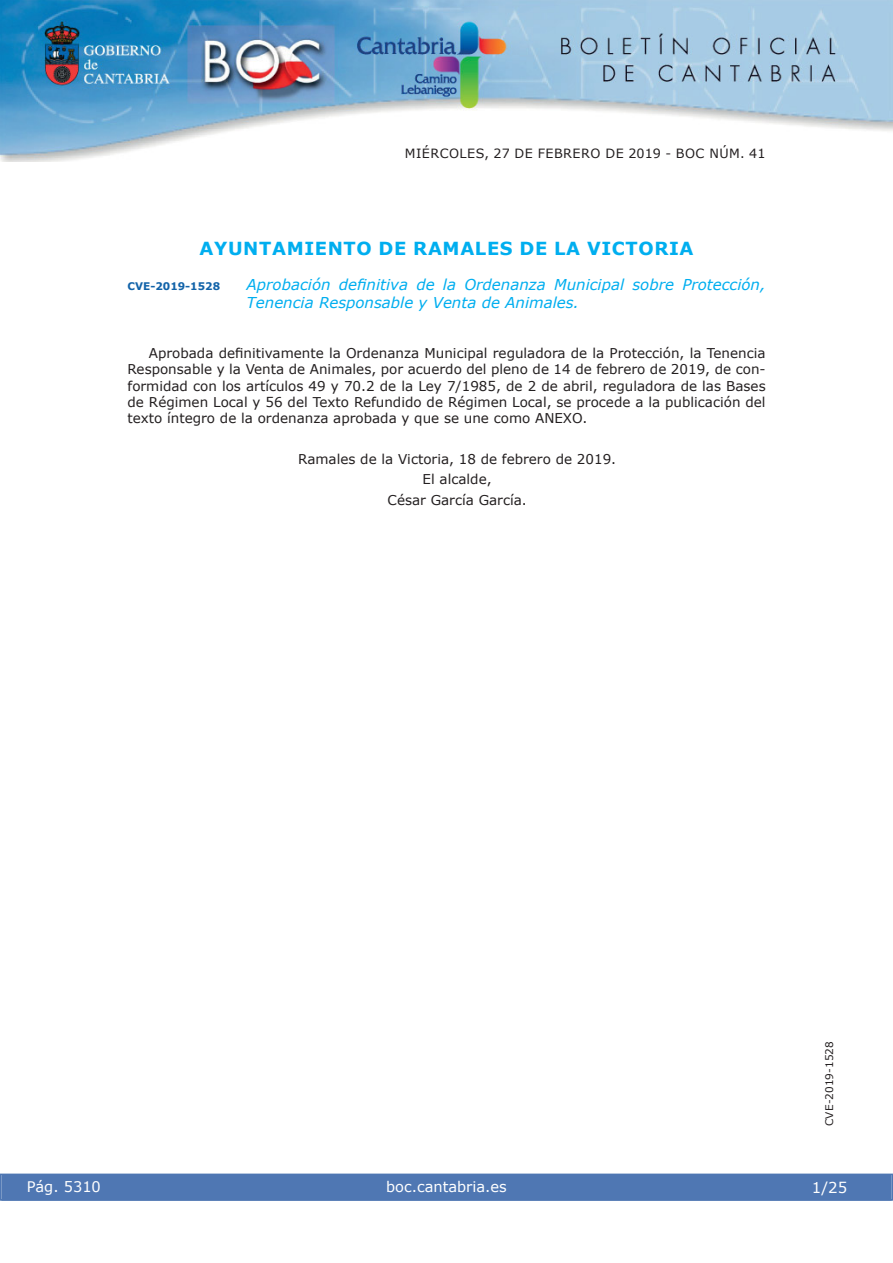
<style>
.page{position:relative;width:893px;height:1263px;background:#fff}
.page>*{position:absolute;margin:0;border:0;box-sizing:border-box;transform-origin:0 0}
.t1{font:700 18px "Verdana";letter-spacing:.035em;color:#00aeef}
.t2{font:italic 15px/18px "Verdana";color:#00aeef}
.t3{font:15px "Verdana";color:#fff}
.t4{font:14.55px "Verdana";color:#fff}
.t5{font:13.5px/16.2px "Verdana";color:#231f20;text-align:justify}
.t6{font:12.75px "Verdana";letter-spacing:.035em;color:#231f20}
.t7{font:10.5px "Verdana";color:#231f20}
.t8{font:700 10.5px "Verdana";color:#1263a9}
</style>
<div class="page">
<img style="left:0;top:0;width:893px;height:161px">
<div style="left:1px;top:1174px;width:890px;height:27px;background:#4f77b3"></div>
<div style="left:0;top:1174px;width:893px;height:27px;border:1px solid #4f77b3"></div>
<p class="t6" style="left:405px;top:145px;width:362px">MIÉRCOLES, 27 DE FEBRERO DE 2019 - BOC NÚM. 41</p>
<h1 class="t1" style="left:199px;top:237px;width:495px">AYUNTAMIENTO DE RAMALES DE LA VICTORIA</h1>
<p class="t8" style="left:128px;top:279px;width:94px">CVE-2019-1528</p>
<p class="t2" style="left:247px;top:275px;width:520px">Aprobación definitiva de la Ordenanza Municipal sobre Protección,<br>Tenencia Responsable y Venta de Animales.</p>
<p class="t5" style="left:128px;top:345px;width:640px;text-indent:21px">Aprobada definitivamente la Ordenanza Municipal reguladora de la Protección, la Tenencia Responsable y la Venta de Animales, por acuerdo del pleno de 14 de febrero de 2019, de con&shy;formidad con los artículos 49 y 70.2 de la Ley 7/1985, de 2 de abril, reguladora de las Bases de Régimen Local y 56 del Texto Refundido de Régimen Local, se procede a la publicación del texto íntegro de la ordenanza aprobada y que se une como ANEXO.</p>
<p class="t5" style="left:298px;top:448px;width:319px;line-height:20.4px;text-align:center">Ramales de la Victoria, 18 de febrero de 2019.<br>El alcalde,<br>César García García.</p>
<p class="t4" style="left:27px;top:1177px;width:76px">Pág. 5310</p>
<p class="t4" style="left:386px;top:1178px;width:122px">boc.cantabria.es</p>
<p class="t7" style="left:823px;top:1126px;width:87px;rotate:-90deg">CVE-2019-1528</p>
<p class="t3" style="left:812px;top:1178px;width:37px">1/25</p>
</div>
